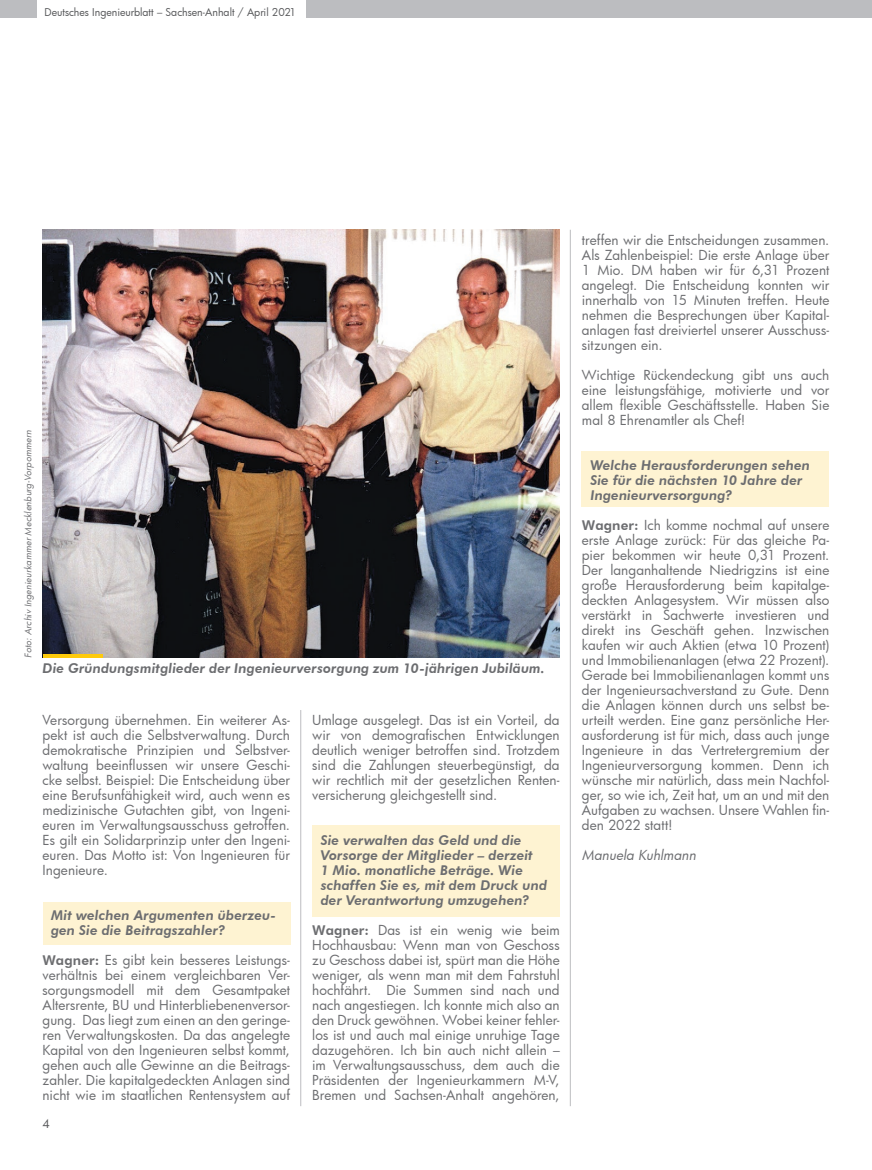
<style>
.page{position:relative;width:872px;height:1170px;background:#fff}
.page>*{position:absolute;margin:0;border:0;box-sizing:border-box;transform-origin:0 0}
.t1{font:13.5px/15px "Futura Bk";letter-spacing:.005em;color:#6c6d70;text-align:justify}
.t2{font:italic 800 13.5px/15px "Futura BT";letter-spacing:.005em;color:#6c6d70}
.t3{font:italic 13.5px "Futura Bk";letter-spacing:.005em;color:#6c6d70}
.t4{font:12px "Futura Bk";color:#57585a}
.t5{font:10.5px "Futura Bk";color:#57585a}
.t6{font:italic 9px "Futura Bk";letter-spacing:.01em;color:#6c6d70}
.s1{font-family:"Futura BT";font-weight:800}
</style>
<div class="page">
<div style="left:0;top:0;width:36px;height:17px;background:#bcbdc0"></div>
<div style="left:306px;top:0;width:566px;height:17px;background:#bcbdc0"></div>
<div style="left:43px;top:901px;width:247px;height:43px;background:#fef3d2"></div>
<div style="left:312px;top:825px;width:248px;height:91px;background:#fef3d2"></div>
<div style="left:581px;top:451px;width:247px;height:55px;background:#fef3d2"></div>
<hr style="left:300px;top:710px;width:1px;height:396px;background:#bcbdc0">
<img style="left:43px;top:230px;width:517px;height:427px">
<hr style="left:570px;top:230px;width:1px;height:876px;background:#bcbdc0">
<hr style="left:43px;top:654px;width:60px;height:3px;background:#feca0a">
<p class="t5" style="left:45px;top:6px;width:253px">Deutsches Ingenieurblatt – Sachsen-Anhalt / April 2021</p>
<p class="t6" style="left:22px;top:657px;width:229px;rotate:-90deg">Foto: Archiv Ingenieurkammer Mecklenburg-Vorpommern</p>
<p class="t2" style="left:43px;top:661px;width:504px">Die Gründungsmitglieder der Ingenieurversorgung zum 10-jährigen Jubiläum.</p>
<p class="t1" style="left:43px;top:712px;width:249px">Versorgung übernehmen. Ein weiterer As&shy;pekt ist auch die Selbstverwaltung. Durch demokratische Prinzipien und Selbstver&shy;waltung beeinflussen wir unsere Geschi&shy;cke selbst. Beispiel: Die Entscheidung über eine Berufsunfähigkeit wird, auch wenn es medizinische Gutachten gibt, von Ingeni&shy;euren im Verwaltungsausschuss getroffen.<br>Es gilt ein Solidarprinzip unter den Ingeni&shy;euren. Das Motto ist: Von Ingenieuren für Ingenieure.</p>
<p class="t2" style="left:51px;top:907px;width:227px">Mit welchen Argumenten überzeu&shy;gen Sie die Beitragszahler?</p>
<p class="t1" style="left:43px;top:952px;width:249px"><span class="s1">Wagner:</span> Es gibt kein besseres Leistungs&shy;verhältnis bei einem vergleichbaren Ver&shy;sorgungsmodell mit dem Gesamtpaket Altersrente, BU und Hinterbliebenenversor&shy;gung. Das liegt zum einen an den geringe&shy;ren Verwaltungskosten. Da das angelegte Kapital von den Ingenieuren selbst kommt, gehen auch alle Gewinne an die Beitrags&shy;zahler. Die kapitalgedeckten Anlagen sind nicht wie im staatlichen Rentensystem auf</p>
<p class="t4" style="left:43px;top:1114px;width:9px">4</p>
<p class="t1" style="left:312px;top:712px;width:249px">Umlage ausgelegt. Das ist ein Vorteil, da wir von demografischen Entwicklungen deutlich weniger betroffen sind. Trotzdem sind die Zahlungen steuerbegünstigt, da wir rechtlich mit der gesetzlichen Renten&shy;versicherung gleichgestellt sind.</p>
<p class="t2" style="left:321px;top:832px;width:228px">Sie verwalten das Geld und die<br>Vorsorge der Mitglieder – derzeit<br>1 Mio. monatliche Beträge. Wie schaffen Sie es, mit dem Druck und der Verantwortung umzugehen?</p>
<p class="t1" style="left:312px;top:922px;width:249px"><span class="s1">Wagner:</span> Das ist ein wenig wie beim Hochhausbau: Wenn man von Geschoss zu Geschoss dabei ist, spürt man die Höhe weniger, als wenn man mit dem Fahrstuhl hochfährt. Die Summen sind nach und nach angestiegen. Ich konnte mich also an den Druck gewöhnen. Wobei keiner fehler&shy;los ist und auch mal einige unruhige Tage dazugehören. Ich bin auch nicht allein – im Verwaltungsausschuss, dem auch die Präsidenten der Ingenieurkammern M-V, Bremen und Sachsen-Anhalt angehören,</p>
<p class="t1" style="left:582px;top:232px;width:249px">treffen wir die Entscheidungen zusammen.<br>Als Zahlenbeispiel: Die erste Anlage über 1 Mio. DM haben wir für 6,31 Prozent angelegt. Die Entscheidung konnten wir innerhalb von 15 Minuten treffen. Heute nehmen die Besprechungen über Kapital&shy;anlagen fast dreiviertel unserer Ausschuss&shy;sitzungen ein.</p>
<p class="t1" style="left:582px;top:367px;width:249px">Wichtige Rückendeckung gibt uns auch eine leistungsfähige, motivierte und vor allem flexible Geschäftsstelle. Haben Sie mal 8 Ehrenamtler als Chef!</p>
<p class="t2" style="left:590px;top:457px;width:221px">Welche Herausforderungen sehen<br>Sie für die nächsten 10 Jahre der<br>Ingenieurversorgung?</p>
<p class="t1" style="left:582px;top:517px;width:249px"><span class="s1">Wagner:</span> Ich komme nochmal auf unsere erste Anlage zurück: Für das gleiche Pa&shy;pier bekommen wir heute 0,31 Prozent.<br>Der langanhaltende Niedrigzins ist eine große Herausforderung beim kapitalge&shy;deckten Anlagesystem. Wir müssen also verstärkt in Sachwerte investieren und direkt ins Geschäft gehen. Inzwischen kaufen wir auch Aktien (etwa 10 Prozent) und Immobilienanlagen (etwa 22 Prozent).<br>Gerade bei Immobilienanlagen kommt uns der Ingenieursachverstand zu Gute. Denn die Anlagen können durch uns selbst be&shy;urteilt werden. Eine ganz persönliche Her&shy;ausforderung ist für mich, dass auch junge Ingenieure in das Vertretergremium der Ingenieurversorgung kommen. Denn ich wünsche mir natürlich, dass mein Nachfol&shy;ger, so wie ich, Zeit hat, um an und mit den Aufgaben zu wachsen. Unsere Wahlen fin&shy;den 2022 statt!</p>
<p class="t3" style="left:582px;top:845px;width:115px">Manuela Kuhlmann</p>
</div>
